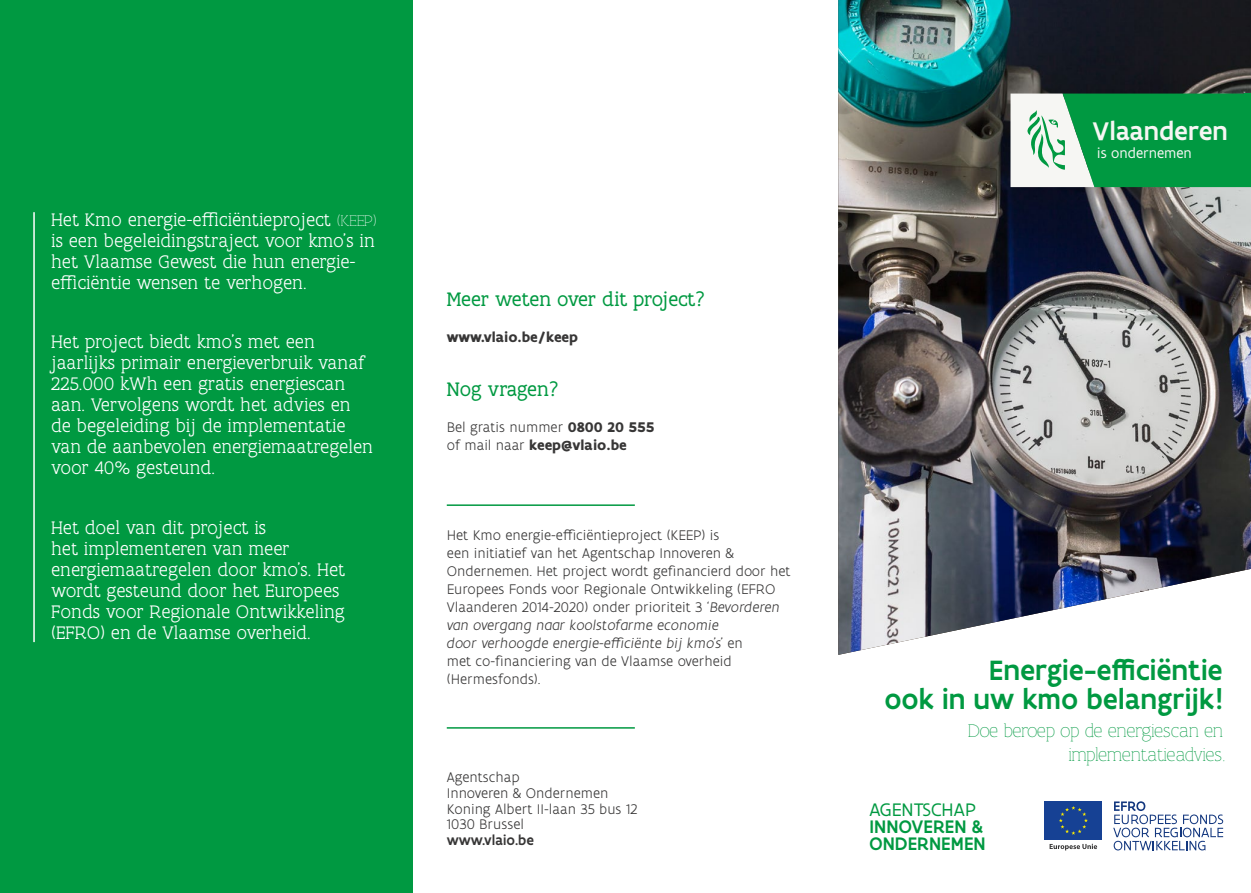
<style>
.page{position:relative;width:1251px;height:893px;background:#fff}
.page>*{position:absolute;margin:0;border:0;box-sizing:border-box;transform-origin:0 0}
.t1{font:500 30px "Flanders Art Sans";color:#009941}
.t2{font:500 27.45px "Flanders Art Sans";color:#f6f6f3}
.Kop_1{font:21px "Flanders Art Serif";color:#009941}
.t3{font:300 19.5px/21px "Flanders Art Serif";color:#fff}
.t4{font:100 19.5px/24px "Flanders Art Serif";color:#009941;text-align:right}
.t5{font:500 19.5px/17.2px "Flanders Art Sans";letter-spacing:.005em;color:#009941}
.t6{font:15.3px "Flanders Art Sans";color:#f6f6f3}
.t7{font:300 15px/18px "Flanders Art Sans";color:#373636}
.t8{font:700 15px "Flanders Art Sans";color:#373636}
.t9{font:500 15px "Flanders Art Sans";color:#373636}
.s1{font-weight:100;font-size:16.5px}
.s2{font-weight:700}
.s3{font-style:italic}
.s4{font-weight:400}
</style>
<div class="page">
<div style="left:0;top:0;width:412px;height:893px;background:#009941"></div>
<img style="left:838px;top:0;width:412px;height:655px">
<svg style="left:1010px;top:94px;width:240px;height:93px"></svg>
<hr style="left:33px;top:212px;width:2px;height:430px;background:#fff">
<hr style="left:446px;top:504px;width:188px;height:2px;background:#009941">
<hr style="left:446px;top:727px;width:188px;height:2px;background:#009941">
<svg style="left:1049px;top:844px;width:47px;height:6px"></svg>
<div style="left:1044px;top:801px;width:57px;height:39px;background:#164194"></div>
<svg style="left:1059px;top:806px;width:28px;height:29px"></svg>
<svg style="left:1113px;top:801px;width:109px;height:49px"></svg>
<p class="t3" style="left:51px;top:210px;width:327px">Het Kmo energie-efficiëntieproject <span class="s1">(KEEP) </span>is een begeleidingstraject voor kmo’s in het Vlaamse Gewest die hun energie&shy;efficiëntie wensen te verhogen.</p>
<p class="t3" style="left:51px;top:332px;width:323px">Het project biedt kmo’s met een jaarlijks primair energieverbruik vanaf 225.000 kWh een gratis energiescan aan. Vervolgens wordt het advies en de begeleiding bij de implementatie van de aanbevolen energiemaatregelen voor 40% gesteund.</p>
<p class="t3" style="left:51px;top:517px;width:295px">Het doel van dit project is<br>het implementeren van meer energiemaatregelen door kmo’s. Het wordt gesteund door het Europees<br>Fonds voor Regionale Ontwikkeling (EFRO) en de Vlaamse overheid.</p>
<p class="Kop_1" style="left:446px;top:287px;width:260px">Meer weten over dit project?</p>
<p class="t8" style="left:446px;top:328px;width:133px">www.vlaio.be/keep</p>
<p class="Kop_1" style="left:446px;top:377px;width:113px">Nog vragen?</p>
<p class="t7" style="left:446px;top:419px;width:209px">Bel gratis nummer <span class="s2">0800 20 555 </span>of mail naar <span class="s2">keep@vlaio.be</span></p>
<p class="t7" style="left:446px;top:527px;width:345px">Het Kmo energie-efficiëntieproject (KEEP) is<br>een initiatief van het Agentschap Innoveren &amp; Ondernemen. Het project wordt gefinancierd door het Europees Fonds voor Regionale Ontwikkeling (EFRO Vlaanderen 2014-2020) onder prioriteit 3 <span class="s3">‘Bevorderen van overgang naar koolstofarme economie<br>door verhoogde energie-efficiënte bij kmo’s’</span> en<br>met co-financiering van de Vlaamse overheid (Hermesfonds).</p>
<p class="t7" style="left:446px;top:770px;width:163px;line-height:15.8px">Agentschap<br>Innoveren &amp; Ondernemen</p>
<p class="t7" style="left:446px;top:800px;width:192px">Koning Albert II-laan 35 bus 12</p>
<p class="t7" style="left:446px;top:816px;width:79px">1030 Brussel</p>
<p class="t9" style="left:446px;top:831px;width:89px">www.vlaio.be</p>
<p class="t2" style="left:1092px;top:113px;width:137px">Vlaanderen</p>
<p class="t6" style="left:1096px;top:143px;width:97px">is ondernemen</p>
<p class="t1" style="left:988px;top:652px;width:235px">Energie-efficiëntie</p>
<p class="t1" style="left:884px;top:680px;width:339px">ook in uw kmo belangrijk!</p>
<p class="t4" style="left:967px;top:719px;width:258px">Doe beroep op de energiescan en implementatieadvies.</p>
<p class="t5" style="left:869px;top:801px;width:118px"><span class="s4">AGENTSCHAP<br></span>INNOVEREN &amp;<br>ONDERNEMEN</p>
</div>
